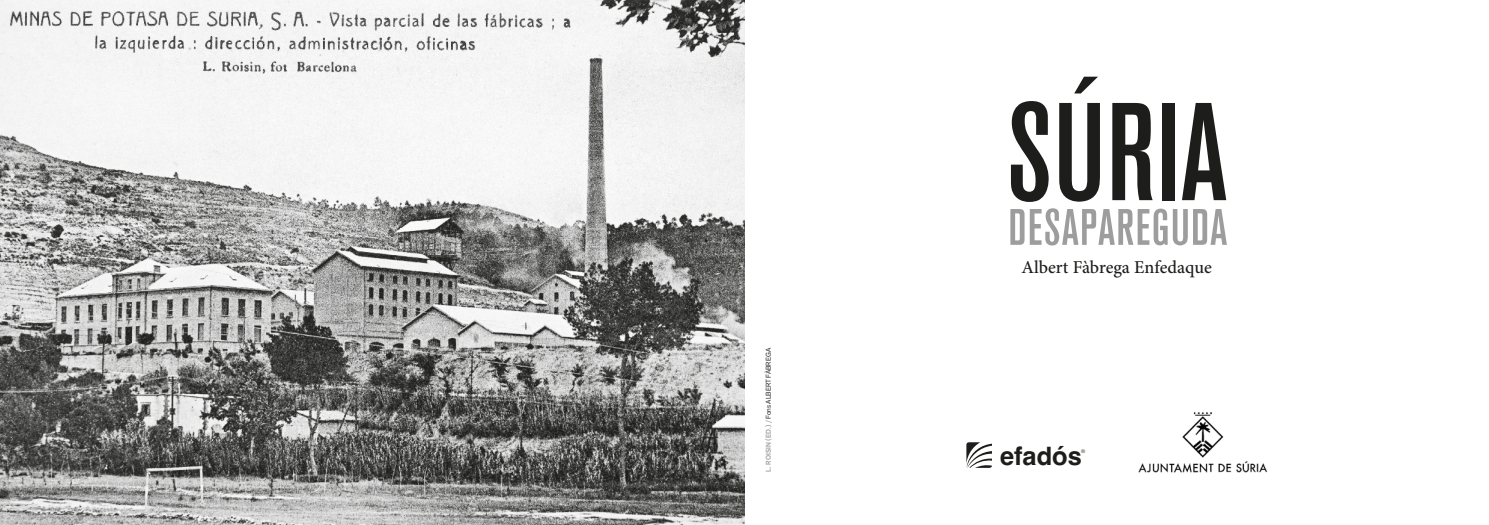
<style>
.page{position:relative;width:1489px;height:525px;background:#fff}
.page>*{position:absolute;margin:0;border:0;box-sizing:border-box;transform-origin:0 0}
.t1{font:137.5px "Akzidenz Grotesk BQ Md Cnd Alt";letter-spacing:.01em;color:#1d1d1b}
.t2{font:500 condensed 50.62px "Akzidenz Grotesk BQ";letter-spacing:.025em;color:#9d9d9d}
.t3{font:700 25.38px "Helvetica";color:#1d1d1b}
.t4{font:500 18.12px "Minion Pro";color:#1d1d1b}
.t5{font:6.88px "Akzid Grtsk Next";color:#1d1d1b}
.t6{font:300 5.12px "Helvetica Neue";color:#1d1d1b}
.s1{font-weight:500;color:#9d9d9d}
</style>
<div class="page">
<svg style="left:966px;top:442px;width:25px;height:25px"></svg>
<img style="left:0;top:0;width:744px;height:524px">
<img style="left:1138px;top:412px;width:129px;height:61px">
<p class="t5" style="left:764px;top:471px;width:125px;rotate:-90deg"><span class="s1">L. ROISIN (ED.) /</span> Fons ALBERT FÀBREGA</p>
<h1 class="t1" style="left:1006px;top:75px;width:222px">SÚRIA</h1>
<h2 class="t2" style="left:1008px;top:198px;width:220px">DESAPAREGUDA</h2>
<h3 class="t4" style="left:1021px;top:255px;width:192px">Albert Fàbrega Enfedaque</h3>
<h3 class="t3" style="left:999px;top:440px;width:83px">efadós</h3>
<p class="t6" style="left:1081px;top:446px;width:6px">®</p>
</div>
